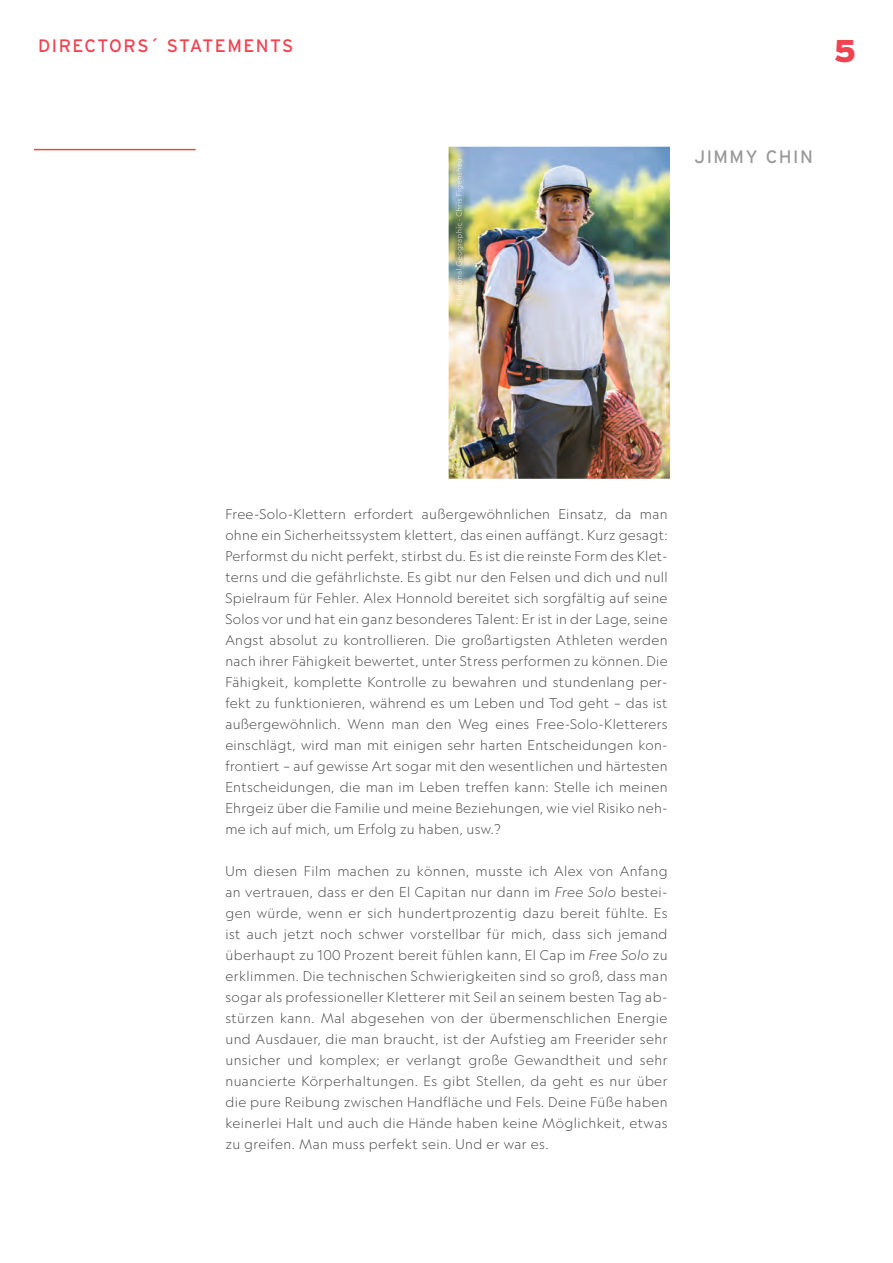
<style>
.page{position:relative;width:893px;height:1263px;background:#fff}
.page>*{position:absolute;margin:0;border:0;box-sizing:border-box;transform-origin:0 0}
.t1{font:900 31.5px "Interstate";color:#ee4452}
.t2{font:18px "Interstate";letter-spacing:.08em;color:#ee4452}
.t3{font:18px "Interstate";letter-spacing:.08em;color:#999}
.t4{font:300 13.5px/21px "Geograph";letter-spacing:.02em;color:#40403f;text-align:justify}
.s1{font-style:italic}
</style>
<div class="page">
<hr style="left:34px;top:149px;width:162px;height:1px;background:#ee4452">
<img style="left:449px;top:147px;width:221px;height:332px">
<img style="left:456px;top:159px;width:7px;height:147px">
<h2 class="t2" style="left:38px;top:35px;width:257px">DIRECTORS´ STATEMENTS</h2>
<h1 class="t1" style="left:834px;top:33px;width:24px">5</h1>
<h2 class="t3" style="left:694px;top:147px;width:120px">JIMMY CHIN</h2>
<p class="t4" style="left:225px;top:503px;width:444px">Free-Solo-Klettern erfordert außergewöhnlichen Einsatz, da man ohne ein Sicherheitssystem klettert, das einen auffängt. Kurz gesagt:<br>Performst du nicht perfekt, stirbst du. Es ist die reinste Form des Klet&shy;terns und die gefährlichste. Es gibt nur den Felsen und dich und null Spielraum für Fehler. Alex Honnold bereitet sich sorgfältig auf seine Solos vor und hat ein ganz besonderes Talent: Er ist in der Lage, seine Angst absolut zu kontrollieren. Die großartigsten Athleten werden nach ihrer Fähigkeit bewertet, unter Stress performen zu können. Die Fähigkeit, komplette Kontrolle zu bewahren und stundenlang per&shy;fekt zu funktionieren, während es um Leben und Tod geht – das ist außergewöhnlich. Wenn man den Weg eines Free-Solo-Kletterers einschlägt, wird man mit einigen sehr harten Entscheidungen kon&shy;frontiert – auf gewisse Art sogar mit den wesentlichen und härtesten Entscheidungen, die man im Leben treffen kann: Stelle ich meinen Ehrgeiz über die Familie und meine Beziehungen, wie viel Risiko neh&shy;me ich auf mich, um Erfolg zu haben, usw.?</p>
<p class="t4" style="left:225px;top:860px;width:444px">Um diesen Film machen zu können, musste ich Alex von Anfang an vertrauen, dass er den El Capitan nur dann im <span class="s1">Free Solo</span> bestei&shy;gen würde, wenn er sich hundertprozentig dazu bereit fühlte. Es ist auch jetzt noch schwer vorstellbar für mich, dass sich jemand überhaupt zu 100 Prozent bereit fühlen kann, El Cap im <span class="s1">Free Solo</span> zu erklimmen. Die technischen Schwierigkeiten sind so groß, dass man sogar als professioneller Kletterer mit Seil an seinem besten Tag ab&shy;stürzen kann. Mal abgesehen von der übermenschlichen Energie und Ausdauer, die man braucht, ist der Aufstieg am Freerider sehr unsicher und komplex; er verlangt große Gewandtheit und sehr nuancierte Körperhaltungen. Es gibt Stellen, da geht es nur über die pure Reibung zwischen Handfläche und Fels. Deine Füße haben keinerlei Halt und auch die Hände haben keine Möglichkeit, etwas zu greifen. Man muss perfekt sein. Und er war es.</p>
</div>
